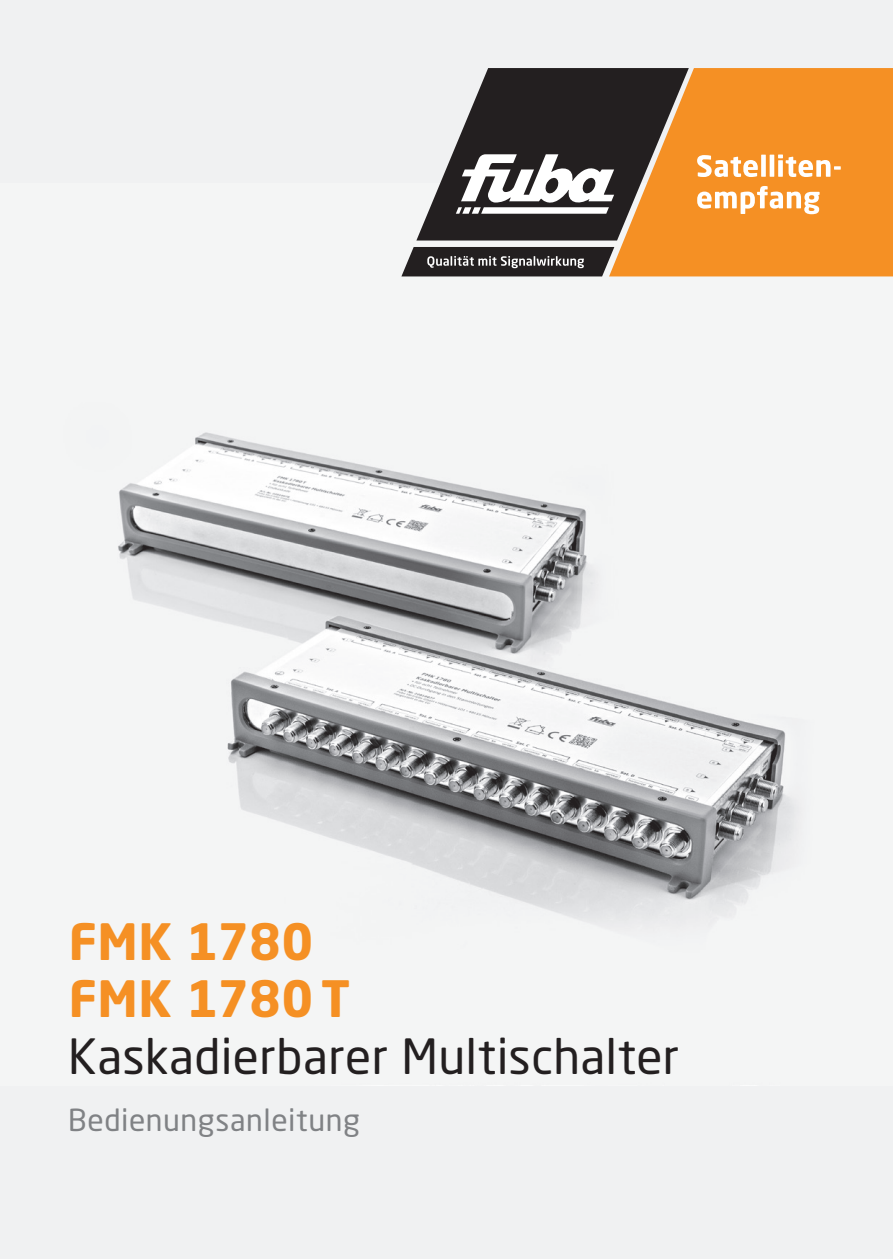
<style>
.page{position:relative;width:893px;height:1259px;background:#f0f1f2}
.page>*{position:absolute;margin:0;border:0;box-sizing:border-box;transform-origin:0 0}
.t1{font:700 49.5px/57px "Neo Sans Pro";color:#f59024}
.t2{font:48px "Neo Sans Pro";letter-spacing:.005em;color:#231f20}
.t3{font:30px "Neo Sans Pro";letter-spacing:.02em;color:#808285}
</style>
<div class="page">
<img style="left:118px;top:276px;width:775px;height:810px">
<svg style="left:401px;top:68px;width:208px;height:208px;fill:#231f20"></svg>
<svg style="left:456px;top:154px;width:153px;height:60px"></svg>
<svg style="left:427px;top:256px;width:157px;height:12px"></svg>
<svg style="left:609px;top:68px;width:284px;height:208px;background:#d68228"></svg>
<svg style="left:697px;top:186px;width:123px;height:28px"></svg>
<svg style="left:697px;top:154px;width:144px;height:23px"></svg>
<p class="t1" style="left:69px;top:912px;width:283px">FMK 1780<br>FMK 1780T</p>
<p class="t2" style="left:68px;top:1027px;width:613px">Kaskadierbarer Multischalter</p>
<p class="t3" style="left:68px;top:1102px;width:293px">Bedienungsanleitung</p>
</div>
